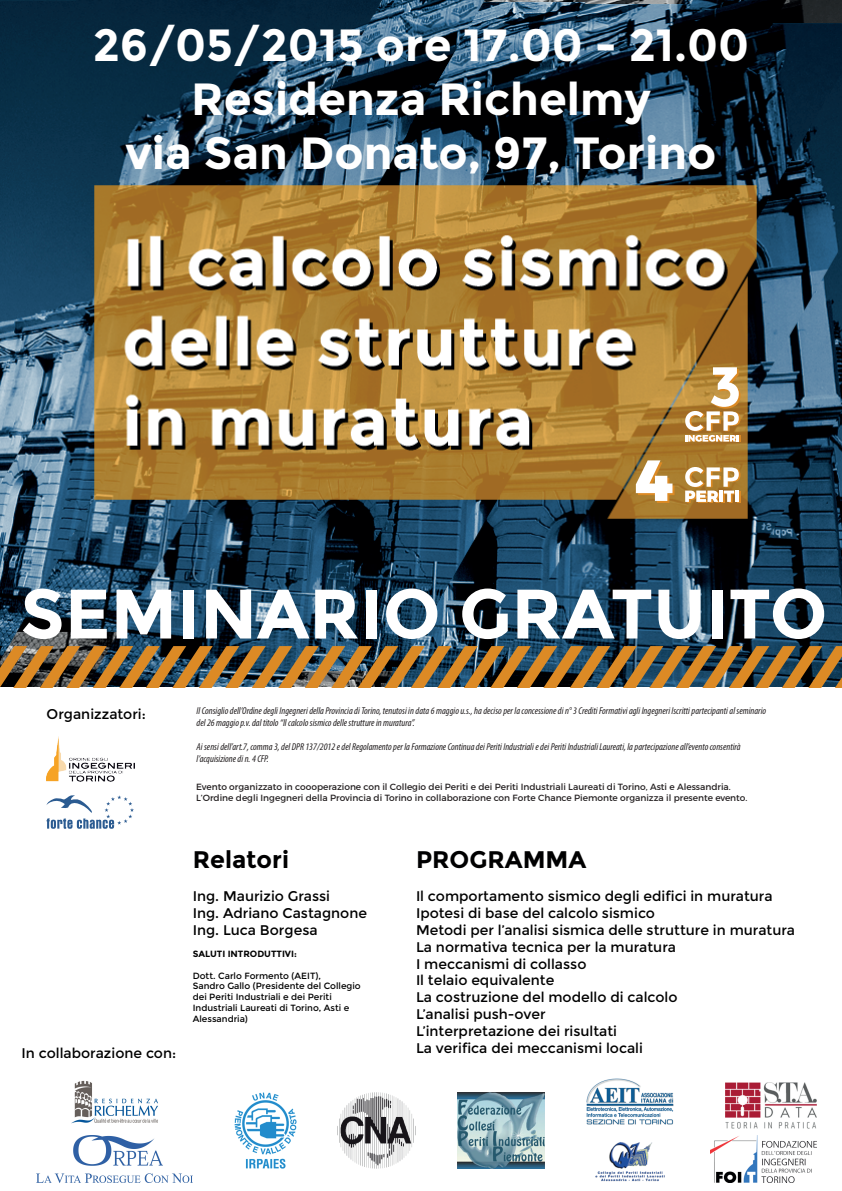
<style>
.page{position:relative;width:842px;height:1191px;background:#fff}
.page>*{position:absolute;margin:0;border:0;box-sizing:border-box;transform-origin:0 0}
.t1{font:700 69.9px "Montserrat";color:#fff}
.t2{font:700 45px/54.1px "Montserrat";color:#fff;text-align:center}
.t3{font:700 24px "Montserrat";color:#000001}
.t4{font:14px/16.8px "Montserrat";color:#000001}
.t5{font:italic condensed 10px/12px "Myriad Pro";color:#231f20}
.t6{font:9px/10.8px "Montserrat";color:#231f20}
.t7{font:9px/10.8px "Montserrat";color:#000001}
.t8{font:700 9px "Montserrat";color:#000001}
</style>
<div class="page">
<img style="left:0;top:0;width:842px;height:646px">
<svg style="left:0;top:646px;width:842px;height:42px;background:#7c633d"></svg>
<svg style="left:47px;top:795px;width:87px;height:34px"></svg>
<img style="left:47px;top:736px;width:87px;height:45px">
<img style="left:457px;top:1092px;width:88px;height:76px">
<img style="left:234px;top:1092px;width:62px;height:76px">
<img style="left:339px;top:1092px;width:77px;height:76px">
<img style="left:586px;top:1078px;width:87px;height:47px">
<img style="left:595px;top:1142px;width:70px;height:40px">
<img style="left:37px;top:1135px;width:156px;height:47px">
<img style="left:71px;top:1080px;width:87px;height:44px">
<img style="left:726px;top:1082px;width:90px;height:47px">
<svg style="left:685px;top:367px;width:55px;height:75px"></svg>
<svg style="left:636px;top:460px;width:38px;height:43px"></svg>
<svg style="left:685px;top:467px;width:55px;height:36px"></svg>
<hr style="left:735px;top:490px;width:4px;height:12px;background:#fff">
<img style="left:711px;top:1135px;width:105px;height:47px">
<h2 class="t2" style="left:93px;top:18px;width:658px">26/05/2015 ore 17.00 - 21.00<br>Residenza Richelmy<br>via San Donato, 97, Torino</h2>
<h1 class="t1" style="left:20px;top:572px;width:809px">SEMINARIO GRATUITO</h1>
<h3 class="t4" style="left:47px;top:706px;width:101px">Organizzatori:</h3>
<p class="t5" style="left:197px;top:705px;width:571px">Il Consiglio dell’Ordine degli Ingegneri della Provincia di Torino, tenutosi in data 6 maggio u.s., ha deciso per la concessione di n° 3 Crediti Formativi agli Ingegneri Iscritti partecipanti al seminario del 26 maggio p.v. dal titolo “Il calcolo sismico delle strutture in muratura”.</p>
<p class="t5" style="left:197px;top:741px;width:546px">Ai sensi dell’art.7, comma 3, del DPR 137/2012 e del Regolamento per la Formazione Continua dei Periti Industriali e dei Periti Industriali Laureati, la partecipazione all’evento consentirà l’acquisizione di n. 4 CFP.</p>
<p class="t6" style="left:196px;top:781px;width:553px">Evento organizzato in coooperazione con il Collegio dei Periti e dei Periti Industriali Laureati di Torino, Asti e Alessandria.<br>L’Ordine degli Ingegneri della Provincia di Torino in collaborazione con Forte Chance Piemonte organizza il presente evento.</p>
<h3 class="t4" style="left:22px;top:1045px;width:156px">In collaborazione con:</h3>
<h3 class="t3" style="left:193px;top:845px;width:98px">Relatori</h3>
<h3 class="t4" style="left:193px;top:888px;width:176px">Ing. Maurizio Grassi<br>Ing. Adriano Castagnone<br>Ing. Luca Borgesa</h3>
<p class="t8" style="left:193px;top:948px;width:106px">SALUTI INTRODUTTIVI:</p>
<p class="t7" style="left:193px;top:970px;width:170px">Dott. Carlo Formento (AEIT),<br>Sandro Gallo (Presidente del Collegio dei Periti Industriali e dei Periti<br>Industriali Laureati di Torino, Asti e<br>Alessandria)</p>
<h3 class="t3" style="left:416px;top:845px;width:172px">PROGRAMMA</h3>
<p class="t4" style="left:416px;top:888px;width:381px">Il comportamento sismico degli edifici in muratura Ipotesi di base del calcolo sismico<br>Metodi per l’analisi sismica delle strutture in muratura La normativa tecnica per la muratura<br>I meccanismi di collasso<br>Il telaio equivalente<br>La costruzione del modello di calcolo<br>L’analisi push-over<br>L’interpretazione dei risultati<br>La verifica dei meccanismi locali</p>
</div>
